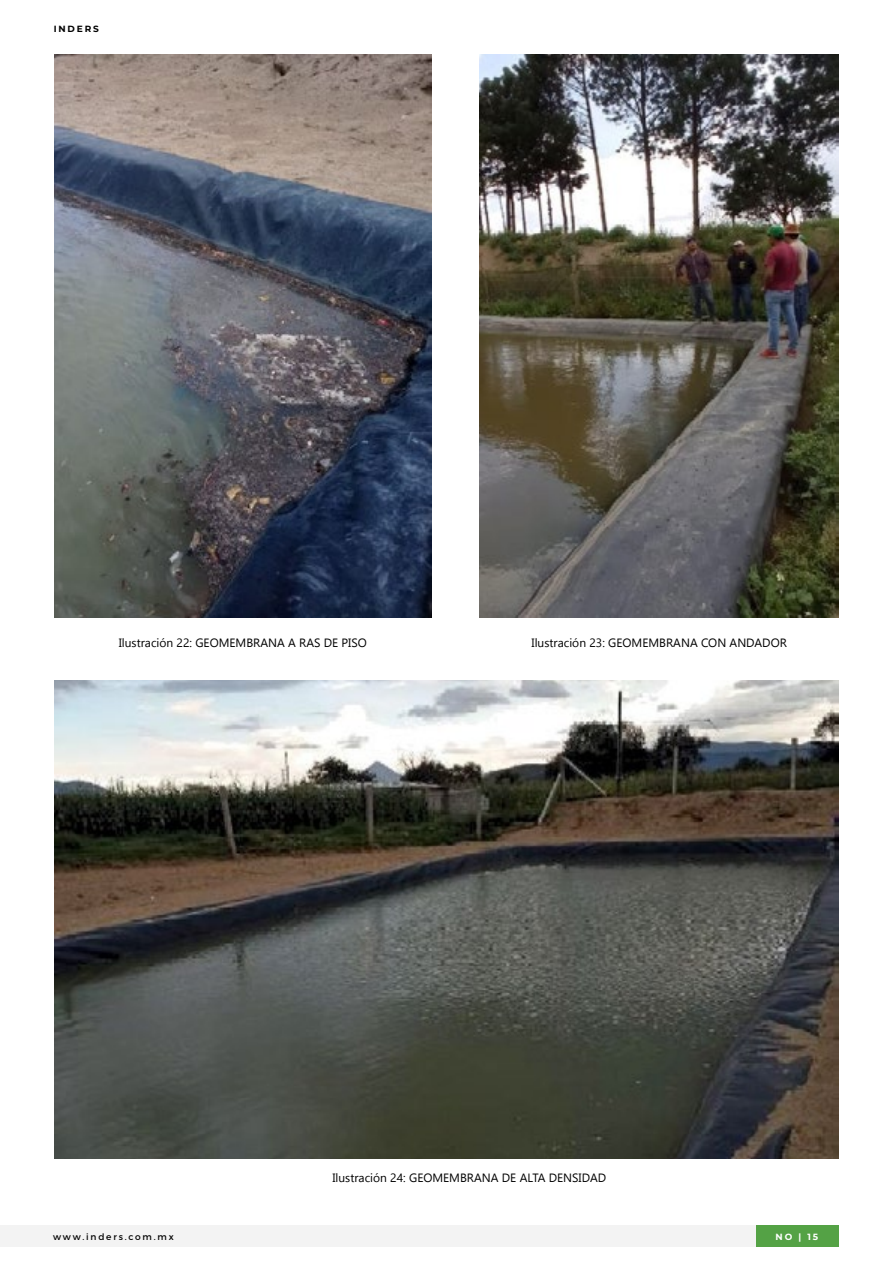
<style>
.page{position:relative;width:893px;height:1263px;background:#fff}
.page>*{position:absolute;margin:0;border:0;box-sizing:border-box;transform-origin:0 0}
.t1{font:12px "Gadugi";color:#000}
.t2{font:9px "Montserrat";letter-spacing:.2em;color:#000}
.t3{font:700 9px "Montserrat";letter-spacing:.2em;color:#000}
.t4{font:700 9px "Montserrat";color:#fff}
</style>
<div class="page">
<img style="left:54px;top:54px;width:378px;height:564px">
<img style="left:479px;top:54px;width:360px;height:564px">
<img style="left:54px;top:680px;width:785px;height:478px">
<div style="left:0;top:1225px;width:756px;height:21px;background:#f3f3f3"></div>
<div style="left:756px;top:1225px;width:83px;height:21px;background:#54a245"></div>
<p class="t3" style="left:54px;top:22px;width:47px">INDERS</p>
<p class="t1" style="left:119px;top:635px;width:250px">Ilustración 22: GEOMEMBRANA A RAS DE PISO</p>
<p class="t1" style="left:531px;top:635px;width:257px">Ilustración 23: GEOMEMBRANA CON ANDADOR</p>
<p class="t1" style="left:332px;top:1171px;width:275px">Ilustración 24: GEOMEMBRANA DE ALTA DENSIDAD</p>
<p class="t2" style="left:53px;top:1231px;width:122px">www.inders.com.mx</p>
<p class="t4" style="left:776px;top:1230px;width:44px">NO | 15</p>
</div>
